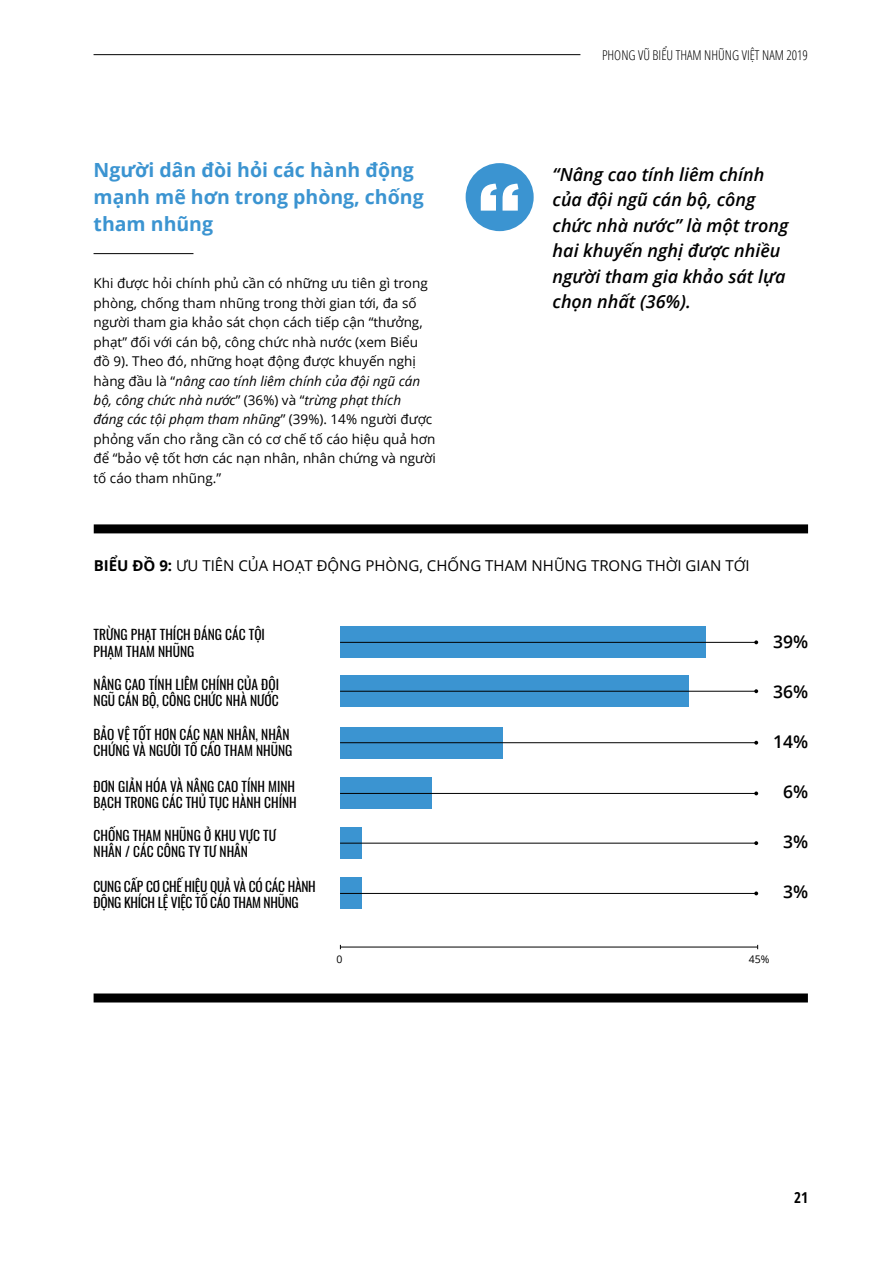
<style>
.page{position:relative;width:893px;height:1263px;background:#fff}
.page>*{position:absolute;margin:0;border:0;box-sizing:border-box;transform-origin:0 0}
.t1{font:700 19.5px/27px "Open Sans";color:#3b94d1}
.t2{font:italic 600 18px/25.5px "Open Sans";color:#000}
.t3{font:600 17.55px "Open Sans";color:#000}
.t4{font:15px "Open Sans";color:#000}
.t5{font:700 15px "Open Sans Condensed";color:#000}
.t6{font:13.5px/19.5px "Open Sans";color:#000}
.t7{font:13.5px/16.2px "Oswald";color:#000}
.t8{font:13.5px/16.2px "Oswald";letter-spacing:-.02em;color:#000}
.t9{font:300 condensed 13.5px "Open Sans";color:#000}
.t10{font:10.5px "Open Sans";color:#000}
.s1{font-style:italic}
.s2{font-weight:700}
</style>
<div class="page">
<hr style="left:94px;top:253px;width:99px;height:1px;background:#000">
<div style="left:94px;top:524px;width:714px;height:9px;background:#000"></div>
<div style="left:94px;top:993px;width:714px;height:9px;background:#000"></div>
<div style="left:466px;top:163px;width:68px;height:68px;background:#3b94d1;border-radius:50%"></div>
<svg style="left:481px;top:184px;width:37px;height:27px"></svg>
<hr style="left:340px;top:946px;width:418px;height:1px;background:#000">
<div style="left:340px;top:626px;width:365px;height:32px;background:#3b94d1"></div>
<hr style="left:340px;top:642px;width:416px;height:1px;background:#000">
<svg style="left:754px;top:640px;width:4px;height:4px"></svg>
<div style="left:340px;top:675px;width:349px;height:32px;background:#3b94d1"></div>
<hr style="left:340px;top:691px;width:416px;height:1px;background:#000">
<svg style="left:754px;top:689px;width:4px;height:4px"></svg>
<div style="left:341px;top:727px;width:162px;height:31px;background:#3b94d1"></div>
<hr style="left:340px;top:742px;width:416px;height:1px;background:#000">
<svg style="left:754px;top:741px;width:4px;height:4px"></svg>
<div style="left:341px;top:778px;width:91px;height:31px;background:#3b94d1"></div>
<hr style="left:340px;top:793px;width:416px;height:1px;background:#000">
<svg style="left:754px;top:791px;width:4px;height:4px"></svg>
<div style="left:340px;top:827px;width:22px;height:32px;background:#3b94d1"></div>
<hr style="left:340px;top:843px;width:416px;height:1px;background:#000">
<svg style="left:754px;top:841px;width:4px;height:4px"></svg>
<div style="left:340px;top:878px;width:22px;height:31px;background:#3b94d1"></div>
<hr style="left:340px;top:893px;width:416px;height:1px;background:#000">
<svg style="left:754px;top:891px;width:4px;height:4px"></svg>
<hr style="left:94px;top:54px;width:486px;height:1px;background:#000">
<h1 class="t1" style="left:94px;top:155px;width:332px">Người dân đòi hỏi các hành động mạnh mẽ hơn trong phòng, chống tham nhũng</h1>
<p class="t6" style="left:94px;top:273px;width:344px">Khi được hỏi chính phủ cần có những ưu tiên gì trong phòng, chống tham nhũng trong thời gian tới, đa số người tham gia khảo sát chọn cách tiếp cận “thưởng, phạt” đối với cán bộ, công chức nhà nước (xem Biểu đồ 9). Theo đó, những hoạt động được khuyến nghị hàng đầu là “<span class="s1">nâng cao tính liêm chính của đội ngũ cán bộ, công chức nhà nước</span>” (36%) và “<span class="s1">trừng phạt thích<br>đáng các tội phạm tham nhũng</span>” (39%). 14% người được phỏng vấn cho rằng cần có cơ chế tố cáo hiệu quả hơn để “bảo vệ tốt hơn các nạn nhân, nhân chứng và người tố cáo tham nhũng.”</p>
<p class="t9" style="left:602px;top:46px;width:208px">PH ONG VŨ BI ỂU THAM NH ŨNG VI ỆT NAM 2019</p>
<h2 class="t2" style="left:553px;top:161px;width:237px">“Nâng cao tính liêm chính của đội ngũ cán bộ, công chức nhà nước” là một trong hai khuyến nghị được nhiều người tham gia khảo sát lựa chọn nhất (36%).</h2>
<p class="t4" style="left:94px;top:555px;width:156px"><span class="s2">Biểu đồ 9:</span> Ưu ti ên của</p>
<p class="t4" style="left:272px;top:555px;width:225px">hoạt động phòng, chống tham</p>
<p class="t4" style="left:532px;top:555px;width:164px">nhũng trong thờigian</p>
<p class="t4" style="left:725px;top:555px;width:23px">tới</p>
<p class="t7" style="left:94px;top:625px;width:173px">TRỪNG PHẠT THÍCH ĐÁNG CÁC TỘI<br>PHẠM THAM NHŨNG</p>
<p class="t7" style="left:94px;top:675px;width:187px">NÂNG CAO TÍNH LIÊM CHÍNH CỦA ĐỘI<br>NGŨ CÁN BỘ, CÔNG CHỨC NHÀ NƯỚC</p>
<p class="t7" style="left:94px;top:725px;width:200px">BẢO VỆ TỐT HƠN CÁC NẠN NHÂN, NHÂN<br>CHỨNG VÀ NGƯỜI TỐ CÁO THAM NHŨNG</p>
<p class="t7" style="left:94px;top:777px;width:205px">ĐƠN GIẢN HÓA VÀ NÂNG CAO TÍNH MINH<br>BẠCH TRONG CÁC THỦ TỤC HÀNH CHÍNH</p>
<p class="t7" style="left:94px;top:826px;width:184px">CHỐNG THAM NHŨNG Ở KHU VỰC TƯ<br>NHÂN / CÁC CÔNG TY TƯ NHÂN</p>
<p class="t8" style="left:94px;top:877px;width:224px">CUNG CẤP CƠ CHẾ HIỆU QUẢ VÀ CÓ CÁC HÀNH<br>ĐỘNG KHÍCH LỆ VIỆC TỐ CÁO THAM NHŨNG</p>
<p class="t3" style="left:773px;top:630px;width:37px">39%</p>
<p class="t3" style="left:773px;top:679px;width:37px">36%</p>
<p class="t3" style="left:773px;top:730px;width:37px">14%</p>
<p class="t3" style="left:783px;top:780px;width:27px">6%</p>
<p class="t3" style="left:783px;top:829px;width:27px">3%</p>
<p class="t3" style="left:783px;top:880px;width:27px">3%</p>
<p class="t10" style="left:336px;top:952px;width:8px">0</p>
<p class="t10" style="left:749px;top:952px;width:22px">45%</p>
<p class="t5" style="left:794px;top:1187px;width:15px">21</p>
</div>
